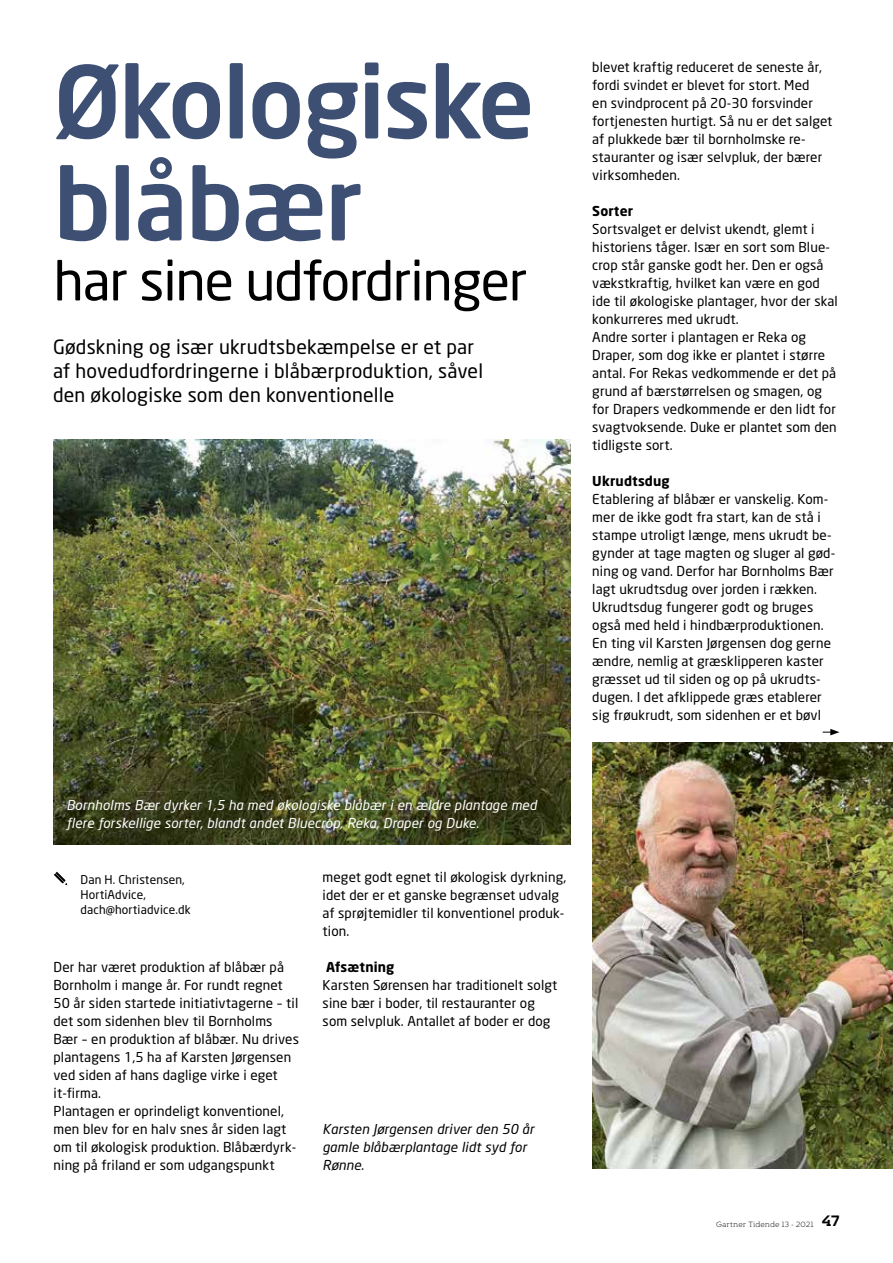
<style>
.page{position:relative;width:893px;height:1263px;background:#fff}
.page>*{position:absolute;margin:0;border:0;box-sizing:border-box;transform-origin:0 0}
.t1{font:500 99px/102px "Neo Sans Std";letter-spacing:-.02em;color:#3d4f73}
.t2{font:54px "Neo Sans Std";letter-spacing:-.02em;color:#000}
.t3{font:19.5px/24px "Neo Sans";letter-spacing:.01em;color:#000}
.t4{font:13.5px/18px "Neo Sans";letter-spacing:.01em;color:#000}
.t5{font:italic 13.5px/18px "Neo Sans";letter-spacing:.01em;color:#fff}
.t6{font:italic 13.5px/18px "Neo Sans";letter-spacing:.01em;color:#000}
.t7{font:700 13.5px "Neo Sans";letter-spacing:.01em;color:#000}
.t8{font:12px/15px "Neo Sans";letter-spacing:.01em;color:#000}
.t9{font:300 7.5px "Kontrapunkt Bob";color:#000}
.s1{font-weight:700;font-size:15px}
</style>
<div class="page">
<img style="left:54px;top:439px;width:516px;height:405px">
<svg style="left:54px;top:872px;width:13px;height:13px"></svg>
<img style="left:592px;top:743px;width:301px;height:425px">
<svg style="left:823px;top:729px;width:16px;height:6px"></svg>
<h1 class="t1" style="left:54px;top:49px;width:482px">Økologiske blåbær</h1>
<h2 class="t2" style="left:54px;top:248px;width:475px">har sine udfordringer</h2>
<h3 class="t3" style="left:53px;top:334px;width:432px">Gødskning og især ukrudtsbekæmpelse er et par af hovedudfordringerne i blåbærproduktion, såvel den økologiske som den konventionelle</h3>
<p class="t4" style="left:592px;top:58px;width:242px">blevet kraftig reduceret de seneste år, fordi svindet er blevet for stort. Med<br>en svindprocent på 20-30 forsvinder fortjenesten hurtigt. Så nu er det salget af plukkede bær til bornholmske re&shy;stauranter og især selvpluk, der bærer virksomheden.</p>
<p class="t7" style="left:592px;top:202px;width:42px">Sorter</p>
<p class="t4" style="left:592px;top:220px;width:247px">Sortsvalget er delvist ukendt, glemt i historiens tåger. Især en sort som Blue&shy;crop står ganske godt her. Den er også vækstkraftig, hvilket kan være en god ide til økologiske plantager, hvor der skal konkurreres med ukrudt.<br>Andre sorter i plantagen er Reka og Draper, som dog ikke er plantet i større antal. For Rekas vedkommende er det på grund af bærstørrelsen og smagen, og for Drapers vedkommende er den lidt for svagtvoksende. Duke er plantet som den tidligste sort.</p>
<p class="t7" style="left:592px;top:472px;width:79px">Ukrudtsdug</p>
<p class="t4" style="left:592px;top:490px;width:244px">Etablering af blåbær er vanskelig. Kom&shy;mer de ikke godt fra start, kan de stå i stampe utroligt længe, mens ukrudt be&shy;gynder at tage magten og sluger al gød&shy;ning og vand. Derfor har Bornholms Bær lagt ukrudtsdug over jorden i rækken.<br>Ukrudtsdug fungerer godt og bruges også med held i hindbærproduktionen.<br>En ting vil Karsten Jørgensen dog gerne ændre, nemlig at græsklipperen kaster græsset ud til siden og op på ukrudts&shy;dugen. I det afklippede græs etablerer sig frøukrudt, som sidenhen er et bøvl</p>
<p class="t5" style="left:66px;top:796px;width:472px">Bornholms Bær dyrker 1,5 ha med økologiske blåbær i en ældre plantage med flere forskellige sorter, blandt andet Bluecrop, Reka, Draper og Duke.</p>
<p class="t8" style="left:81px;top:872px;width:112px">Dan H. Christensen,<br>HortiAdvice, dach@hortiadvice.dk</p>
<p class="t4" style="left:54px;top:958px;width:247px">Der har været produktion af blåbær på Bornholm i mange år. For rundt regnet 50 år siden startede initiativtagerne – til det som sidenhen blev til Bornholms Bær – en produktion af blåbær. Nu drives plantagens 1,5 ha af Karsten Jørgensen ved siden af hans daglige virke i eget it-firma.<br>Plantagen er oprindeligt konventionel, men blev for en halv snes år siden lagt om til økologisk produktion. Blåbærdyrk&shy;ning på friland er som udgangspunkt</p>
<p class="t4" style="left:323px;top:868px;width:245px">meget godt egnet til økologisk dyrkning, idet der er et ganske begrænset udvalg af sprøjtemidler til konventionel produk&shy;tion.</p>
<p class="t7" style="left:326px;top:958px;width:70px">Afsætning</p>
<p class="t4" style="left:323px;top:976px;width:236px">Karsten Sørensen har traditionelt solgt sine bær i boder, til restauranter og som selvpluk. Antallet af boder er dog</p>
<p class="t6" style="left:322px;top:1120px;width:213px">Karsten Jørgensen driver den 50 år gamle blåbærplantage lidt syd for<br>Rønne.</p>
<p class="t9" style="left:716px;top:1220px;width:125px">Gartner Tidende 13 - 2021 <span class="s1">47</span></p>
</div>
